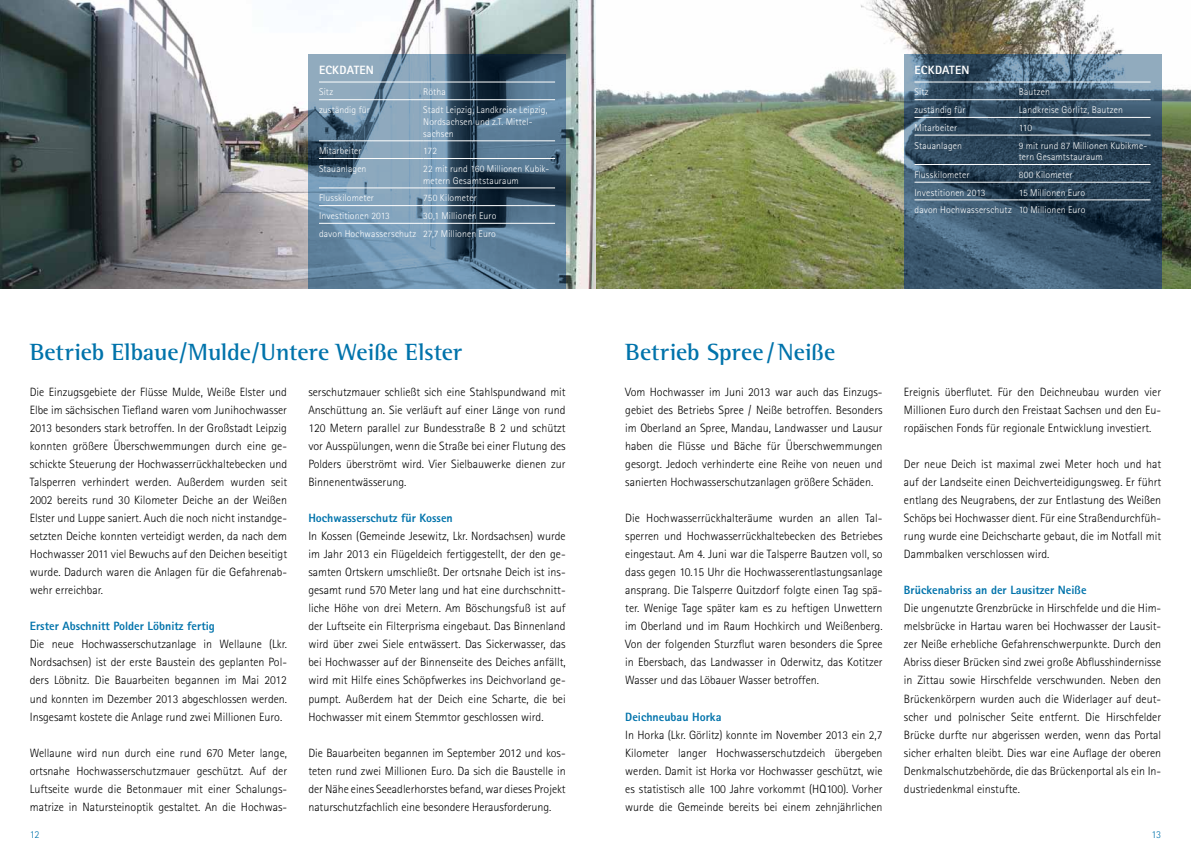
<style>
.page{position:relative;width:1191px;height:851px;background:#fff}
.page>*{position:absolute;margin:0;border:0;box-sizing:border-box;transform-origin:0 0}
.t1{font:700 24px "Rotis Semi Serif";color:#0073ab}
.t2{font:300 12px/18px "Rotis Sans Serif";color:#000;text-align:justify}
.t3{font:800 12px "Rotis Sans Serif";color:#0073ab}
.t4{font:800 12px "Rotis Sans Serif";letter-spacing:.02em;color:#fff}
.t5{font:300 10.5px "Rotis Sans Serif";color:#0073ab}
.t6{font:300 9.75px/11.7px "Rotis Sans Serif";letter-spacing:.015em;color:#fff}
</style>
<div class="page">
<img style="left:0;top:0;width:1191px;height:288px">
<svg style="left:904px;top:54px;width:257px;height:234px;background:#3a556b"></svg>
<hr style="left:914px;top:82px;width:104px;height:1px;background:#fff">
<hr style="left:1018px;top:82px;width:132px;height:1px;background:#fff">
<hr style="left:914px;top:99px;width:104px;height:1px;background:#fff">
<hr style="left:1018px;top:99px;width:132px;height:1px;background:#fff">
<hr style="left:914px;top:117px;width:104px;height:1px;background:#fff">
<hr style="left:1018px;top:117px;width:132px;height:1px;background:#fff">
<hr style="left:914px;top:135px;width:104px;height:1px;background:#fff">
<hr style="left:1018px;top:135px;width:132px;height:1px;background:#fff">
<hr style="left:914px;top:164px;width:104px;height:1px;background:#fff">
<hr style="left:1018px;top:164px;width:132px;height:1px;background:#fff">
<hr style="left:914px;top:182px;width:104px;height:1px;background:#fff">
<hr style="left:1018px;top:182px;width:132px;height:1px;background:#fff">
<hr style="left:914px;top:199px;width:104px;height:1px;background:#fff">
<hr style="left:1018px;top:199px;width:132px;height:1px;background:#fff">
<svg style="left:308px;top:54px;width:258px;height:234px;background:#5f7d95"></svg>
<hr style="left:319px;top:82px;width:104px;height:1px;background:#fff">
<hr style="left:423px;top:82px;width:132px;height:1px;background:#fff">
<hr style="left:319px;top:99px;width:104px;height:1px;background:#fff">
<hr style="left:423px;top:99px;width:132px;height:1px;background:#fff">
<hr style="left:319px;top:140px;width:104px;height:1px;background:#fff">
<hr style="left:423px;top:140px;width:132px;height:1px;background:#fff">
<hr style="left:319px;top:158px;width:104px;height:1px;background:#fff">
<hr style="left:423px;top:158px;width:132px;height:1px;background:#fff">
<hr style="left:319px;top:187px;width:104px;height:1px;background:#fff">
<hr style="left:423px;top:187px;width:132px;height:1px;background:#fff">
<hr style="left:319px;top:205px;width:104px;height:1px;background:#fff">
<hr style="left:423px;top:205px;width:132px;height:1px;background:#fff">
<hr style="left:319px;top:223px;width:104px;height:1px;background:#fff">
<hr style="left:423px;top:223px;width:132px;height:1px;background:#fff">
<p class="t4" style="left:319px;top:62px;width:56px">Eckdaten</p>
<p class="t6" style="left:319px;top:86px;width:16px">Sitz</p>
<p class="t6" style="left:423px;top:86px;width:24px">Rötha</p>
<p class="t6" style="left:319px;top:104px;width:52px">zuständig für</p>
<p class="t6" style="left:423px;top:104px;width:126px">Stadt Leipzig, Landkreise Leipzig,<br>Nordsachsen und z.T. Mittel&shy;sachsen</p>
<p class="t6" style="left:319px;top:145px;width:44px">Mitarbeiter</p>
<p class="t6" style="left:423px;top:145px;width:15px">172</p>
<p class="t6" style="left:319px;top:163px;width:49px">Stauanlagen</p>
<p class="t6" style="left:423px;top:163px;width:128px">22 mit rund 160 Millionen Kubik&shy;metern Gesamtstauraum</p>
<p class="t6" style="left:319px;top:192px;width:56px">Flusskilometer</p>
<p class="t6" style="left:423px;top:192px;width:55px">750 Kilometer</p>
<p class="t6" style="left:319px;top:210px;width:72px">Investitionen 2013</p>
<p class="t6" style="left:319px;top:207px;width:179px;line-height:17.7px;text-align:right">30,1 Millionen Euro<br>davon Hochwasserschutz 27,7 Millionen Euro</p>
<p class="t4" style="left:914px;top:62px;width:56px">Eckdaten</p>
<p class="t6" style="left:914px;top:86px;width:16px">Sitz</p>
<p class="t6" style="left:1018px;top:86px;width:33px">Bautzen</p>
<p class="t6" style="left:914px;top:104px;width:52px">zuständig für</p>
<p class="t6" style="left:1018px;top:104px;width:106px">Landkreise Görlitz, Bautzen</p>
<p class="t6" style="left:914px;top:122px;width:44px">Mitarbeiter</p>
<p class="t6" style="left:1018px;top:122px;width:15px">110</p>
<p class="t6" style="left:914px;top:139px;width:49px">Stauanlagen</p>
<p class="t6" style="left:1018px;top:139px;width:130px">9 mit rund 87 Millionen Kubikme&shy;tern Gesamtstauraum</p>
<p class="t6" style="left:914px;top:169px;width:56px">Flusskilometer</p>
<p class="t6" style="left:1018px;top:169px;width:55px">800 Kilometer</p>
<p class="t6" style="left:914px;top:186px;width:72px">Investitionen 2013</p>
<p class="t6" style="left:914px;top:183px;width:172px;line-height:17.7px;text-align:right">15 Millionen Euro<br>davon Hochwasserschutz 10 Millionen Euro</p>
<h1 class="t1" style="left:30px;top:338px;width:434px">Betrieb Elbaue/Mulde/Untere Weiße Elster</h1>
<h1 class="t1" style="left:625px;top:338px;width:211px">Betrieb Spree /Neiße</h1>
<p class="t2" style="left:30px;top:383px;width:259px">Die Einzugsgebiete der Flüsse Mulde, Weiße Elster und Elbe im sächsischen Tiefland waren vom Junihochwasser 2013 besonders stark betroffen. In der Großstadt Leipzig konnten größere Überschwemmungen durch eine ge&shy;schickte Steuerung der Hochwasserrückhaltebecken und Talsperren verhindert werden. Außerdem wurden seit 2002 bereits rund 30 Kilometer Deiche an der Weißen Elster und Luppe saniert. Auch die noch nicht instandge&shy;setzten Deiche konnten verteidigt werden, da nach dem Hochwasser 2011 viel Bewuchs auf den Deichen beseitigt wurde. Dadurch waren die Anlagen für die Gefahrenab&shy;wehr erreichbar.</p>
<p class="t3" style="left:30px;top:618px;width:187px">Erster Abschnitt Polder Löbnitz fertig</p>
<p class="t2" style="left:30px;top:635px;width:259px">Die neue Hochwasserschutzanlage in Wellaune (Lkr.<br>Nordsachsen) ist der erste Baustein des geplanten Pol&shy;ders Löbnitz. Die Bauarbeiten begannen im Mai 2012 und konnten im Dezember 2013 abgeschlossen werden.<br>Insgesamt kostete die Anlage rund zwei Millionen Euro.</p>
<p class="t2" style="left:30px;top:743px;width:259px">Wellaune wird nun durch eine rund 670 Meter lange, ortsnahe Hochwasserschutzmauer geschützt. Auf der Luftseite wurde die Betonmauer mit einer Schalungs&shy;matrize in Natursteinoptik gestaltet. An die Hochwas-</p>
<p class="t2" style="left:308px;top:383px;width:259px">serschutzmauer schließt sich eine Stahlspundwand mit Anschüttung an. Sie verläuft auf einer Länge von rund 120 Metern parallel zur Bundesstraße B 2 und schützt vor Ausspülungen, wenn die Straße bei einer Flutung des Polders überströmt wird. Vier Sielbauwerke dienen zur Binnenentwässerung.</p>
<p class="t3" style="left:308px;top:510px;width:146px">Hochwasserschutz für Kossen</p>
<p class="t2" style="left:308px;top:527px;width:259px">In Kossen (Gemeinde Jesewitz, Lkr. Nordsachsen) wurde im Jahr 2013 ein Flügeldeich fertiggestellt, der den ge&shy;samten Ortskern umschließt. Der ortsnahe Deich ist ins&shy;gesamt rund 570 Meter lang und hat eine durchschnitt&shy;liche Höhe von drei Metern. Am Böschungsfuß ist auf der Luftseite ein Filterprisma eingebaut. Das Binnenland wird über zwei Siele entwässert. Das Sickerwasser, das bei Hochwasser auf der Binnenseite des Deiches anfällt, wird mit Hilfe eines Schöpfwerkes ins Deichvorland ge&shy;pumpt. Außerdem hat der Deich eine Scharte, die bei Hochwasser mit einem Stemmtor geschlossen wird.</p>
<p class="t2" style="left:308px;top:743px;width:259px">Die Bauarbeiten begannen im September 2012 und kos&shy;teten rund zwei Millionen Euro. Da sich die Baustelle in der Nähe eines Seeadlerhorstes befand, war dieses Projekt naturschutzfachlich eine besondere Herausforderung.</p>
<p class="t2" style="left:625px;top:383px;width:259px">Vom Hochwasser im Juni 2013 war auch das Einzugs&shy;gebiet des Betriebs Spree / Neiße betroffen. Besonders im Oberland an Spree, Mandau, Landwasser und Lausur haben die Flüsse und Bäche für Überschwemmungen gesorgt. Jedoch verhinderte eine Reihe von neuen und sanierten Hochwasserschutzanlagen größere Schäden.</p>
<p class="t2" style="left:625px;top:509px;width:259px">Die Hochwasserrückhalteräume wurden an allen Tal&shy;sperren und Hochwasserrückhaltebecken des Betriebes eingestaut. Am 4. Juni war die Talsperre Bautzen voll, so dass gegen 10.15 Uhr die Hochwasserentlastungsanlage ansprang. Die Talsperre Quitzdorf folgte einen Tag spä&shy;ter. Wenige Tage später kam es zu heftigen Unwettern im Oberland und im Raum Hochkirch und Weißenberg.<br>Von der folgenden Sturzflut waren besonders die Spree in Ebersbach, das Landwasser in Oderwitz, das Kotitzer Wasser und das Löbauer Wasser betroffen.</p>
<p class="t3" style="left:625px;top:708px;width:98px">Deichneubau Horka</p>
<p class="t2" style="left:625px;top:725px;width:259px">In Horka (Lkr. Görlitz) konnte im November 2013 ein 2,7<br>Kilometer langer Hochwasserschutzdeich übergeben werden. Damit ist Horka vor Hochwasser geschützt, wie es statistisch alle 100 Jahre vorkommt (HQ100). Vorher wurde die Gemeinde bereits bei einem zehnjährlichen</p>
<p class="t2" style="left:904px;top:383px;width:259px">Ereignis überflutet. Für den Deichneubau wurden vier Millionen Euro durch den Freistaat Sachsen und den Eu&shy;ropäischen Fonds für regionale Entwicklung investiert.</p>
<p class="t2" style="left:904px;top:455px;width:259px">Der neue Deich ist maximal zwei Meter hoch und hat auf der Landseite einen Deichverteidigungsweg. Er führt entlang des Neugrabens, der zur Entlastung des Weißen Schöps bei Hochwasser dient. Für eine Straßendurchfüh&shy;rung wurde eine Deichscharte gebaut, die im Notfall mit Dammbalken verschlossen wird.</p>
<p class="t3" style="left:904px;top:582px;width:184px">Brückenabriss an der Lausitzer Neiße</p>
<p class="t2" style="left:904px;top:599px;width:259px">Die ungenutzte Grenzbrücke in Hirschfelde und die Him&shy;melsbrücke in Hartau waren bei Hochwasser der Lausit&shy;zer Neiße erhebliche Gefahrenschwerpunkte. Durch den Abriss dieser Brücken sind zwei große Abflusshindernisse in Zittau sowie Hirschfelde verschwunden. Neben den Brückenkörpern wurden auch die Widerlager auf deut&shy;scher und polnischer Seite entfernt. Die Hirschfelder Brücke durfte nur abgerissen werden, wenn das Portal sicher erhalten bleibt. Dies war eine Auflage der oberen Denkmalschutzbehörde, die das Brückenportal als ein In&shy;dustriedenkmal einstufte.</p>
<p class="t5" style="left:30px;top:828px;width:11px">12</p>
<p class="t5" style="left:1151px;top:828px;width:11px">13</p>
</div>
